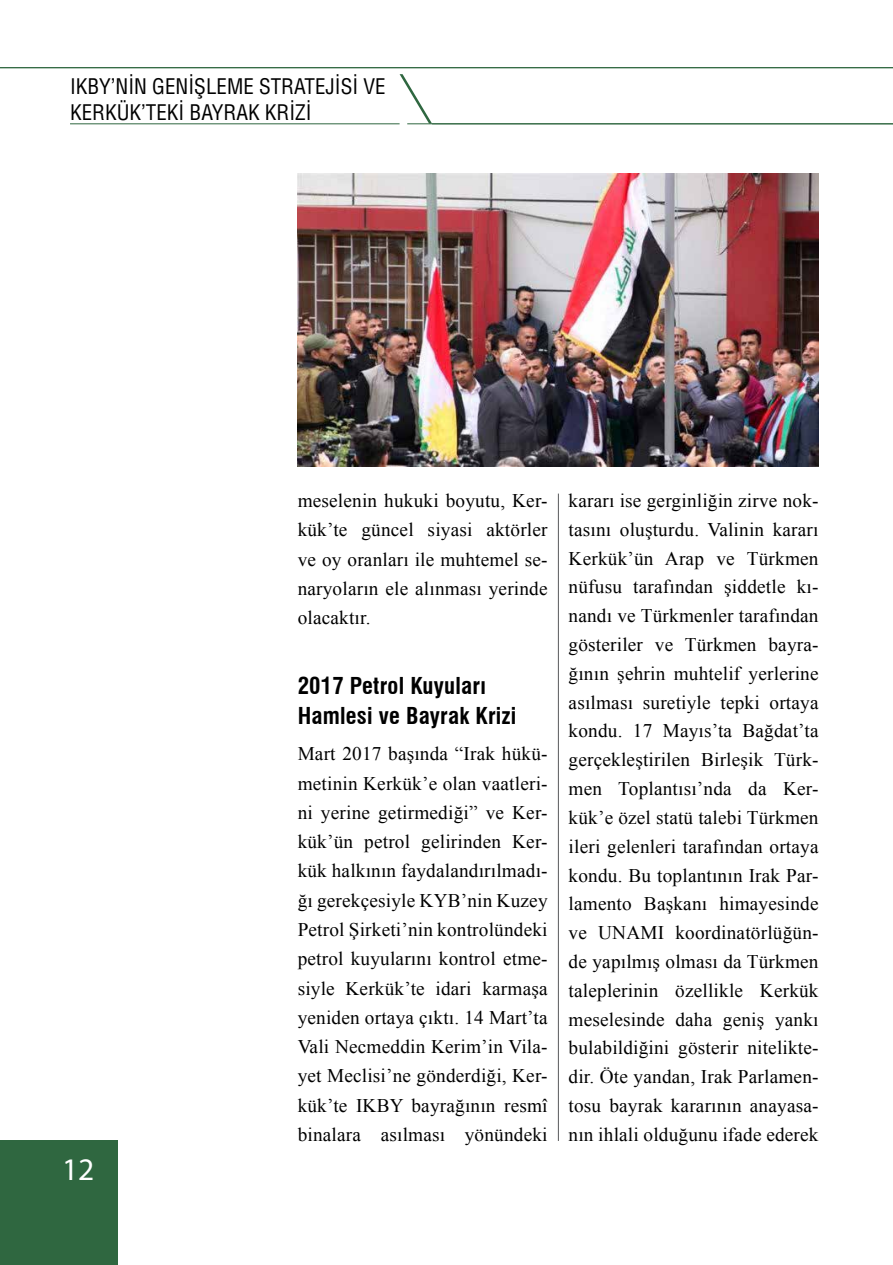
<style>
.page{position:relative;width:893px;height:1265px;background:#fff}
.page>*{position:absolute;margin:0;border:0;box-sizing:border-box;transform-origin:0 0}
.t1{font:31.5px "Myriad Pro";color:#fff}
.t2{font:700 condensed 22.75px/29.6px "Swiss 721 BT";letter-spacing:.01em;color:#000}
.t3{font:condensed 21px/25.2px "Helvetica LT Std";color:#000}
.t4{font:19.25px/28.9px "Times New Roman";letter-spacing:.01em;color:#000;text-align:justify}
</style>
<div class="page">
<hr style="left:407px;top:123px;width:486px;height:1px;background:#2f6740">
<hr style="left:0;top:67px;width:893px;height:1px;background:#2f6740">
<svg style="left:400px;top:74px;width:32px;height:50px"></svg>
<hr style="left:70px;top:123px;width:330px;height:1px;background:#2f6740">
<div style="left:0;top:1141px;width:117px;height:124px;background:#2f6740"></div>
<hr style="left:558px;top:494px;width:1px;height:647px;background:#58595b">
<img style="left:298px;top:174px;width:521px;height:293px">
<p class="t3" style="left:70px;top:74px;width:317px">IKBY’NIN GENIŞLEME STRATEJISI VE<br>KERKÜK’TEKI BAYRAK KRIZI</p>
<h1 class="t1" style="left:62px;top:1152px;width:34px">12</h1>
<p class="t4" style="left:298px;top:486px;width:251px">meselenin hukuki boyutu, Ker&shy;kük’te güncel siyasi aktörler ve oy oranları ile muhtemel se&shy;naryoların ele alınması yerinde olacaktır.</p>
<p class="t2" style="left:298px;top:671px;width:220px">2017 Petrol Kuyuları<br>Hamlesi ve Bayrak Krizi</p>
<p class="t4" style="left:298px;top:739px;width:251px">Mart 2017 başında “Irak hükü&shy;metinin Kerkük’e olan vaatleri&shy;ni yerine getirmediği” ve Ker&shy;kük’ün petrol gelirinden Ker&shy;kük halkının faydalandırılmadı&shy;ğı gerekçesiyle KYB’nin Kuzey Petrol Şirketi’nin kontrolündeki petrol kuyularını kontrol etme&shy;siyle Kerkük’te idari karmaşa yeniden ortaya çıktı. 14 Mart’ta Vali Necmeddin Kerim’in Vila&shy;yet Meclisi’ne gönderdiği, Ker&shy;kük’te IKBY bayrağının resmî binalara asılması yönündeki</p>
<p class="t4" style="left:569px;top:486px;width:251px">kararı ise gerginliğin zirve nok&shy;tasını oluşturdu. Valinin kararı Kerkük’ün Arap ve Türkmen nüfusu tarafından şiddetle kı&shy;nandı ve Türkmenler tarafından gösteriler ve Türkmen bayra&shy;ğının şehrin muhtelif yerlerine asılması suretiyle tepki ortaya kondu. 17 Mayıs’ta Bağdat’ta gerçekleştirilen Birleşik Türk&shy;men Toplantısı’nda da Ker&shy;kük’e özel statü talebi Türkmen ileri gelenleri tarafından ortaya kondu. Bu toplantının Irak Par&shy;lamento Başkanı himayesinde ve UNAMI koordinatörlüğün&shy;de yapılmış olması da Türkmen taleplerinin özellikle Kerkük meselesinde daha geniş yankı bulabildiğini gösterir nitelikte&shy;dir. Öte yandan, Irak Parlamen&shy;tosu bayrak kararının anayasa&shy;nın ihlali olduğunu ifade ederek</p>
</div>
